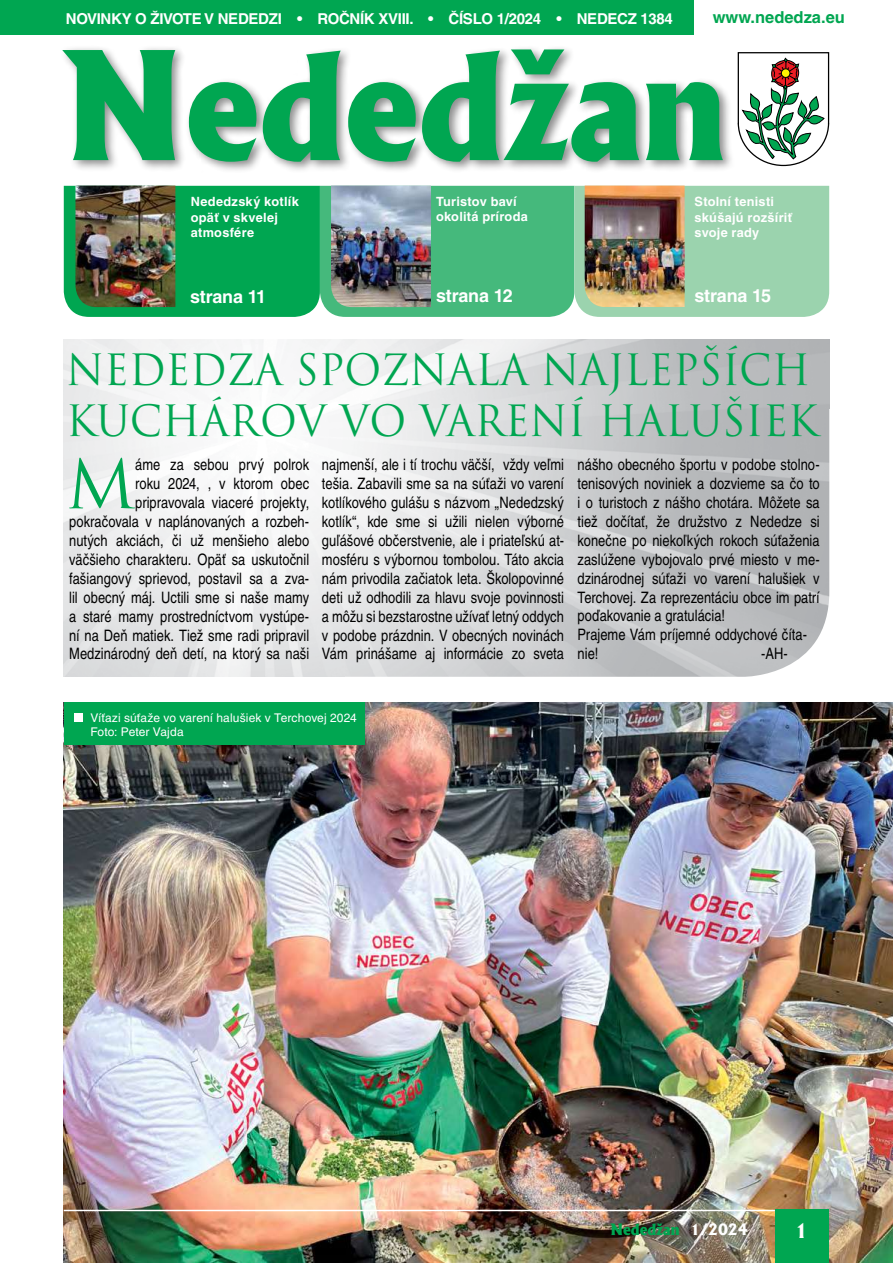
<style>
.page{position:relative;width:893px;height:1263px;background:#fff}
.page>*{position:absolute;margin:0;border:0;box-sizing:border-box;transform-origin:0 0}
.t1{font:800 144px "Albertus";color:#00a651}
.t2{font:66px "Trajan Pro";color:#00a651}
.t3{font:42px/51px "Trajan Pro";color:#00a651;scale:.96 1}
.t4{font:800 19.5px "Albertus";color:#fff}
.t5{font:700 18px "Helvetica CE";letter-spacing:-.01em;color:#fff}
.t6{font:700 16.5px "Helvetica CE";color:#00a651}
.t7{font:condensed 15.75px/18.9px "Helvetica CE";color:#000;text-align:justify}
.t8{font:700 15px "Helvetica CE";letter-spacing:-.02em;color:#fff}
.t9{font:800 15px "Albertus";color:#00a651}
.t10{font:700 12.75px/15.3px "Helvetica CE";letter-spacing:.02em;color:#fff}
.t11{font:12px/14.4px "Helvetica CE";letter-spacing:.01em;color:#fff}
.s1{color:#fff}
</style>
<div class="page">
<img style="left:64px;top:702px;width:829px;height:561px">
<svg style="left:64px;top:186px;width:765px;height:131px;background:#4bbb7e"></svg>
<img style="left:331px;top:186px;width:100px;height:121px">
<img style="left:75px;top:186px;width:100px;height:121px">
<img style="left:585px;top:186px;width:100px;height:121px">
<div style="left:775px;top:1210px;width:53px;height:53px;background:#00a651"></div>
<div style="left:0;top:0;width:693px;height:34px;background:#00a651"></div>
<svg style="left:738px;top:52px;width:91px;height:114px"></svg>
<hr style="left:64px;top:1210px;width:711px;height:1px;background:#fff">
<div style="left:59px;top:45px;width:675px;height:129px;background:#000;opacity:.45"></div>
<div style="left:64px;top:702px;width:300px;height:43px;background:#00a651"></div>
<div style="left:74px;top:713px;width:8px;height:8px;background:#fff"></div>
<p class="t8" style="left:66px;top:10px;width:609px">NOVINKY O ŽIVOTE V NEDEDZI • ROČNÍK XVIII. • ČÍSLO 1/2024 • NEDECZ 1384</p>
<p class="t6" style="left:713px;top:8px;width:134px">www.nededza.eu</p>
<h1 class="t1" style="left:63px;top:15px;width:665px">Nededžan</h1>
<p class="t10" style="left:191px;top:194px;width:110px">Nededzský kotlík opäť v skvelej atmosfére</p>
<p class="t10" style="left:436px;top:194px;width:93px">Turistov baví okolitá príroda</p>
<p class="t10" style="left:694px;top:194px;width:99px">Stolní tenisti skúšajú rozšíriť svoje rady</p>
<p class="t5" style="left:436px;top:285px;width:78px">strana 12</p>
<p class="t5" style="left:190px;top:286px;width:78px">strana 11</p>
<p class="t5" style="left:694px;top:285px;width:78px">strana 15</p>
<h3 class="t3" style="left:66px;top:344px;width:785px">NEDEDZA SPOZNALA NAJLEPŠÍCH<br>KUCHÁROV VO VARENÍ HALUŠIEK</h3>
<h2 class="t2" style="left:66px;top:442px;width:71px">M</h2>
<p class="t7" style="left:69px;top:455px;width:242px;text-align:right">áme za sebou prvý polrok<br>roku 2024, , v ktorom obec pripravovala viaceré projekty, pokračovala v naplánovaných a rozbeh&shy;nutých akciách, či už menšieho alebo väčšieho charakteru. Opäť sa uskutočnil fašiangový sprievod, postavil sa a zva&shy;lil obecný máj. Uctili sme si naše mamy a staré mamy prostredníctvom vystúpe&shy;ní na Deň matiek. Tiež sme radi pripravil Medzinárodný deň detí, na ktorý sa naši</p>
<p class="t7" style="left:578px;top:455px;width:244px;text-align:left">nášho obecného športu v podobe stolno&shy;tenisových noviniek a dozvieme sa čo to i o turistoch z nášho chotára. Môžete sa tiež dočítať, že družstvo z Nededze si konečne po niekoľkých rokoch súťaženia zaslúžene vybojovalo prvé miesto v me&shy;dzinárodnej súťaži vo varení halušiek v Terchovej. Za reprezentáciu obce im patrí poďakovanie a gratulácia!<br>Prajeme Vám príjemné oddychové číta&shy;nie!</p>
<p class="t7" style="left:322px;top:455px;width:244px">najmenší, ale i tí trochu väčší, vždy veľmi tešia. Zabavili sme sa na súťaži vo varení kotlíkového gulášu s názvom „Nededzský kotlík“, kde sme si užili nielen výborné guľášové občerstvenie, ale i priateľskú at&shy;mosféru s výbornou tombolou. Táto akcia nám privodila začiatok leta. Školopovinné deti už odhodili za hlavu svoje povinnosti a môžu si bezstarostne užívať letný oddych v podobe prázdnin. V obecných novinách Vám prinášame aj informácie zo sveta</p>
<p class="t7" style="left:761px;top:644px;width:28px">-AH-</p>
<p class="t11" style="left:90px;top:710px;width:268px">Víťazi súťaže vo varení halušiek v Terchovej 2024<br>Foto: Peter Vajda</p>
<p class="t9" style="left:610px;top:1219px;width:139px">Nededžan <span class="s1">1/2024</span></p>
<p class="t4" style="left:795px;top:1218px;width:14px">1</p>
</div>
